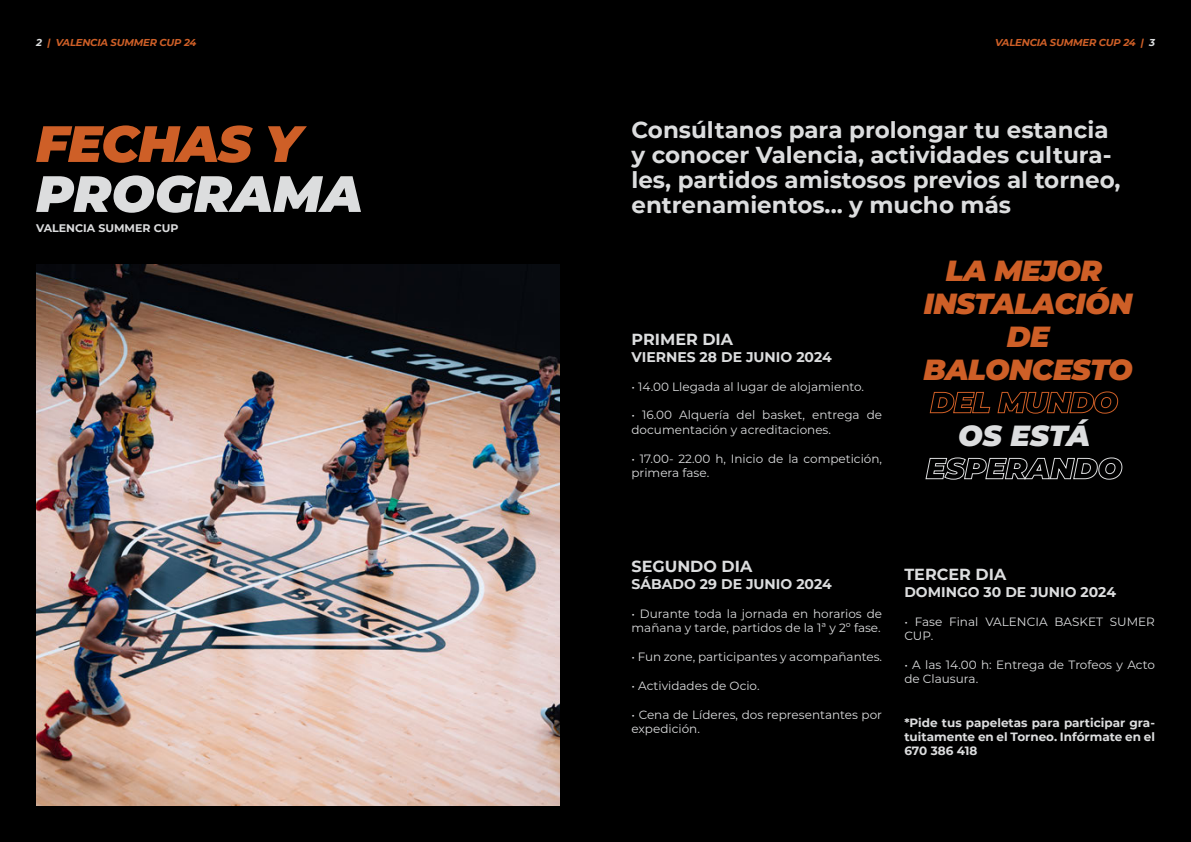
<style>
.page{position:relative;width:1191px;height:842px;background:#fff}
.page>*{position:absolute;margin:0;border:0;box-sizing:border-box;transform-origin:0 0}
.t1{font:italic 900 51px "Montserrat";color:#dcddde}
.t2{font:italic 900 51px "Montserrat";letter-spacing:-.02em;color:#ce5f27}
.t3{font:italic 900 29px/33px "Montserrat";letter-spacing:-.02em;color:#ce5f27;text-align:center}
.t4{font:italic 900 29px "Montserrat";letter-spacing:-.005em;color:#dcddde}
.t5{font:700 23px/25px "Montserrat";color:#dcddde}
.t6{font:700 16px "Montserrat";color:#dcddde}
.t7{font:700 14px "Montserrat";color:#dcddde}
.t8{font:12px/14.4px "Montserrat";color:#dcddde}
.t9{font:700 12px/14.4px "Montserrat";color:#dcddde;text-align:justify}
.t10{font:700 11px "Montserrat";color:#dcddde}
.t11{font:italic 700 10px "Montserrat";letter-spacing:-.02em;color:#ce5f27}
.s1{color:#dcddde}
</style>
<div class="page">
<div style="left:0;top:0;width:595px;height:842px;background:#000"></div>
<div style="left:595px;top:0;width:596px;height:842px;background:#000"></div>
<img style="left:36px;top:264px;width:523px;height:542px">
<svg style="left:929px;top:391px;width:189px;height:23px"></svg>
<svg style="left:925px;top:457px;width:198px;height:23px"></svg>
<p class="t11" style="left:36px;top:35px;width:162px"><span class="s1">2</span> | VALENCIA SUMMER CUP 24</p>
<p class="t11" style="left:995px;top:35px;width:161px">VALENCIA SUMMER CUP 24 | <span class="s1">3</span></p>
<h1 class="t2" style="left:36px;top:105px;width:267px">FECHAS Y</h1>
<h1 class="t1" style="left:36px;top:155px;width:328px">PROGRAMA</h1>
<p class="t10" style="left:36px;top:220px;width:144px">VALENCIA SUMMER CUP</p>
<h3 class="t5" style="left:631px;top:116px;width:490px">Consúltanos para prolongar tu estancia y conocer Valencia, actividades cultura&shy;les, partidos amistosos previos al torneo, entrenamientos... y mucho más</h3>
<h3 class="t6" style="left:631px;top:328px;width:103px">PRIMER DIA</h3>
<p class="t7" style="left:631px;top:347px;width:202px">VIERNES 28 DE JUNIO 2024</p>
<p class="t8" style="left:631px;top:379px;width:234px">• 14.00 Llegada al lugar de alojamiento.</p>
<p class="t8" style="left:631px;top:407px;width:252px">• 16.00 Alquería del basket, entrega de documentación y acreditaciones.</p>
<p class="t8" style="left:631px;top:451px;width:252px">• 17.00- 22.00 h, Inicio de la competición, primera fase.</p>
<h2 class="t3" style="left:923px;top:252px;width:211px">LA MEJOR<br>INSTALACIÓN<br>DE<br>BALONCESTO</h2>
<h2 class="t4" style="left:958px;top:414px;width:133px">OS ESTÁ</h2>
<h3 class="t6" style="left:631px;top:555px;width:123px">SEGUNDO DIA</h3>
<p class="t7" style="left:631px;top:574px;width:202px">SÁBADO 29 DE JUNIO 2024</p>
<p class="t8" style="left:631px;top:606px;width:252px">• Durante toda la jornada en horarios de mañana y tarde, partidos de la 1ª y 2º fase.</p>
<p class="t8" style="left:631px;top:649px;width:252px">• Fun zone, participantes y acompañantes.</p>
<p class="t8" style="left:631px;top:678px;width:129px">• Actividades de Ocio.</p>
<p class="t8" style="left:631px;top:707px;width:252px">• Cena de Líderes, dos representantes por expedición.</p>
<h3 class="t6" style="left:904px;top:563px;width:104px">TERCER DIA</h3>
<p class="t7" style="left:904px;top:582px;width:213px">DOMINGO 30 DE JUNIO 2024</p>
<p class="t8" style="left:904px;top:614px;width:252px">• Fase Final VALENCIA BASKET SUMER<br>CUP.</p>
<p class="t8" style="left:904px;top:657px;width:252px">• A las 14.00 h: Entrega de Trofeos y Acto de Clausura.</p>
<p class="t9" style="left:904px;top:714px;width:252px">*Pide tus papeletas para participar gra&shy;tuitamente en el Torneo. Infórmate en el 670 386 418</p>
</div>
